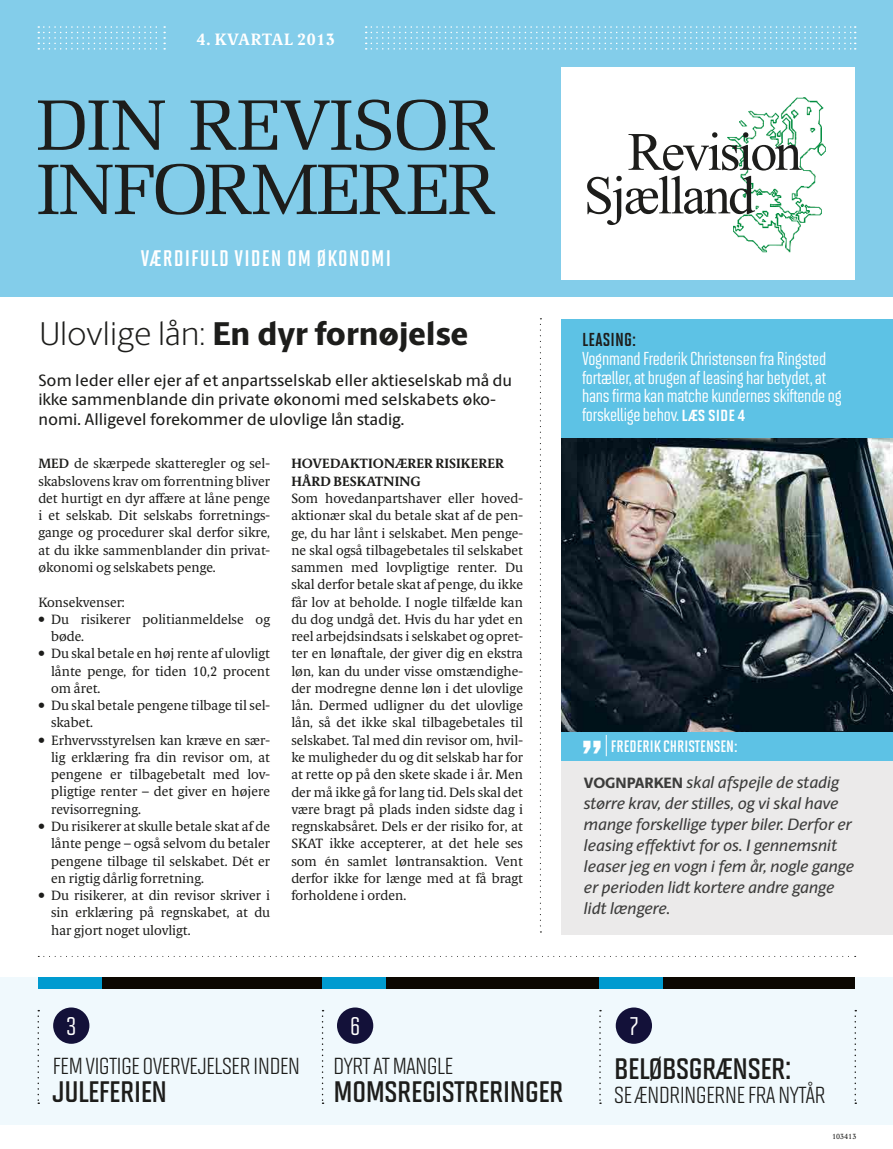
<style>
.page{position:relative;width:893px;height:1149px;background:#fff}
.page>*{position:absolute;margin:0;border:0;box-sizing:border-box;transform-origin:0 0}
.t1{font:54px/43.5px "Times New Roman";letter-spacing:-.045em;color:#1d1d1b}
.t2{font:800 43.65px "Berling Sans";color:#fff}
.t3{font:34.5px "Solano Gothic MVB Sb SC";letter-spacing:-.03em;color:#1d1d1b}
.t4{font:800 33px "Berling Sans";color:#1d1d1b}
.t5{font:27px "Solano Gothic MVB Rg SC";letter-spacing:-.03em;color:#1d1d1b}
.t6{font:25.5px "Solano Gothic MVB Md Cap";color:#fff}
.t7{font:700 22.5px "Solano Gothic MVB";letter-spacing:.05em;color:#fff}
.t8{font:500 18.75px/18.8px "Solano Gothic MVB";letter-spacing:-.01em;color:#fff}
.t9{font:italic 500 16.5px/21px "Berling Sans";color:#3c3c3b}
.t10{font:500 16.5px/19.5px "Berling Sans";color:#1d1d1b}
.t11{font:16.5px "Solano Gothic MVB Bd Cap";color:#fff}
.t12{font:700 16.5px "Berling Serif Text";letter-spacing:.04em;color:#fff}
.t13{font:13.5px/17.2px "Berling Serif Text";color:#1d1d1b;text-align:justify}
.t14{font:700 13.5px/17.2px "Berling Serif Text";color:#1d1d1b}
.t15{font:7.5px "Berling Serif Text";color:#1d1d1b}
.s1{font-weight:300}
.s2{font-weight:600}
.s3{font-weight:700;color:#1d1d1b}
.s4{font-family:"Solano Gothic MVB Bd SC";font-weight:400;color:#1d1d1b}
.s5{font-family:"Solano Gothic MVB Bd SC";font-weight:400}
.s6{font-weight:800;font-style:normal;font-size:15px}
</style>
<div class="page">
<div style="left:561px;top:320px;width:332px;height:126px;background:#5dc2e5"></div>
<div style="left:561px;top:703px;width:332px;height:231px;background:#ebeaea"></div>
<img style="left:561px;top:438px;width:332px;height:293px">
<svg style="left:540px;top:318px;width:1px;height:614px"></svg>
<div style="left:0;top:977px;width:893px;height:147px;background:#f0f9fd"></div>
<div style="left:38px;top:977px;width:817px;height:11px;background:#0c0802"></div>
<div style="left:337px;top:1007px;width:36px;height:36px;background:#131139;border-radius:50%"></div>
<div style="left:616px;top:1007px;width:36px;height:36px;background:#131139;border-radius:50%"></div>
<div style="left:53px;top:1007px;width:36px;height:36px;background:#131139;border-radius:50%"></div>
<svg style="left:38px;top:1010px;width:1px;height:93px"></svg>
<svg style="left:854px;top:1010px;width:2px;height:93px"></svg>
<svg style="left:322px;top:1010px;width:2px;height:93px"></svg>
<svg style="left:599px;top:1009px;width:2px;height:94px"></svg>
<div style="left:38px;top:977px;width:64px;height:11px;background:#009bd0"></div>
<div style="left:322px;top:977px;width:64px;height:11px;background:#009bd0"></div>
<div style="left:599px;top:977px;width:64px;height:11px;background:#009bd0"></div>
<div style="left:561px;top:731px;width:332px;height:29px;background:#5dc2e5"></div>
<svg style="left:606px;top:735px;width:1px;height:21px"></svg>
<div style="left:0;top:0;width:893px;height:296px;background:#83cdea"></div>
<svg style="left:38px;top:26px;width:818px;height:24px"></svg>
<div style="left:561px;top:67px;width:294px;height:212px;background:#fff"></div>
<svg style="left:38px;top:164px;width:457px;height:51px"></svg>
<svg style="left:38px;top:99px;width:457px;height:51px"></svg>
<img style="left:727px;top:97px;width:99px;height:156px">
<p class="t12" style="left:197px;top:30px;width:140px">4. KVARTAL 2013</p>
<h3 class="t7" style="left:141px;top:246px;width:252px">VÆRDIFULD VIDEN OM ØKONOMI</h3>
<h3 class="t4" style="left:39px;top:313px;width:430px"><span class="s1">Ulovlige lån:</span> En dyr fornøjelse</h3>
<p class="t10" style="left:38px;top:370px;width:475px">Som leder eller ejer af et anpartsselskab eller aktieselskab må du ikke sammenblande din private økonomi med selskabets øko&shy;nomi. Alligevel forekommer de ulovlige lån stadig.</p>
<p class="t13" style="left:38px;top:455px;width:233px"><span class="s2">MED</span> de skærpede skatteregler og sel&shy;skabslovens krav om forrentning bliver det hurtigt en dyr affære at låne penge i et selskab. Dit selskabs forretnings&shy;gange og procedurer skal derfor sikre, at du ikke sammenblander din privat&shy;økonomi og selskabets penge.</p>
<p class="t13" style="left:38px;top:593px;width:88px">Konsekvenser:</p>
<p class="t13" style="left:51px;top:610px;width:220px;text-indent:-13px">• Du risikerer politianmeldelse og bøde.</p>
<p class="t13" style="left:51px;top:644px;width:220px;text-indent:-13px">• Du skal betale en høj rente af ulovligt lånte penge, for tiden 10,2 procent om året.</p>
<p class="t13" style="left:51px;top:696px;width:220px;text-indent:-13px">• Du skal betale pengene tilbage til sel&shy;skabet.</p>
<p class="t13" style="left:51px;top:731px;width:220px;text-indent:-13px">• Erhvervsstyrelsen kan kræve en sær&shy;lig erklæring fra din revisor om, at pengene er tilbagebetalt med lov&shy;pligtige renter – det giver en højere revisorregning.</p>
<p class="t13" style="left:51px;top:817px;width:220px;text-indent:-13px">• Du risikerer at skulle betale skat af de lånte penge – også selvom du betaler pengene tilbage til selskabet. Dét er en rigtig dårlig forretning.</p>
<p class="t13" style="left:51px;top:886px;width:220px;text-indent:-13px">• Du risikerer, at din revisor skriver i sin erklæring på regnskabet, at du har gjort noget ulovligt.</p>
<p class="t14" style="left:291px;top:455px;width:214px">HOVEDAKTIONÆRER RISIKERER<br>HÅRD BESKATNING</p>
<p class="t13" style="left:291px;top:489px;width:233px">Som hovedanpartshaver eller hoved&shy;aktionær skal du betale skat af de pen&shy;ge, du har lånt i selskabet. Men penge&shy;ne skal også tilbagebetales til selskabet sammen med lovpligtige renter. Du skal derfor betale skat af penge, du ikke får lov at beholde. I nogle tilfælde kan du dog undgå det. Hvis du har ydet en reel arbejdsindsats i selskabet og opret&shy;ter en lønaftale, der giver dig en ekstra løn, kan du under visse omstændighe&shy;der modregne denne løn i det ulovlige lån. Dermed udligner du det ulovlige lån, så det ikke skal tilbagebetales til selskabet. Tal med din revisor om, hvil&shy;ke muligheder du og dit selskab har for at rette op på den skete skade i år. Men der må ikke gå for lang tid. Dels skal det være bragt på plads inden sidste dag i regnskabsåret. Dels er der risiko for, at SKAT ikke accepterer, at det hele ses som én samlet løntransaktion. Vent derfor ikke for længe med at få bragt forholdene i orden.</p>
<h1 class="t1" style="left:584px;top:129px;width:220px;text-indent:44px">Revision<br>Sjælland</h1>
<h3 class="t8" style="left:582px;top:330px;width:261px"><span class="s3">LEASIN</span><span class="s4">G:<br></span>Vognmand Frederik Christensen fra Ringsted fortæller, at brugen af leasing har betydet, at hans firma kan matche kundernes skiftende og forskellige behov. <span class="s5">LÆS SIDE 4</span></h3>
<h2 class="t2" style="left:582px;top:728px;width:22px">”</h2>
<p class="t11" style="left:611px;top:736px;width:128px">FREDERIK CHRISTENSEN:</p>
<p class="t9" style="left:584px;top:771px;width:272px"><span class="s6">VOGNPARKEN</span> skal afspejle de stadig større krav, der stilles, og vi skal have mange forskellige typer biler. Derfor er leasing effektivt for os. I gennemsnit leaser jeg en vogn i fem år, nogle gange er perioden lidt kortere andre gange lidt længere.</p>
<h3 class="t6" style="left:66px;top:1012px;width:12px">3</h3>
<h3 class="t6" style="left:350px;top:1012px;width:12px">6</h3>
<h3 class="t6" style="left:629px;top:1012px;width:12px">7</h3>
<h3 class="t5" style="left:53px;top:1049px;width:249px">FEM VIGTIGE OVERVEJELSER INDEN</h3>
<h3 class="t3" style="left:53px;top:1070px;width:116px">JULEFERIEN</h3>
<h3 class="t5" style="left:333px;top:1049px;width:122px">DYRT AT MANGLE</h3>
<h3 class="t3" style="left:333px;top:1070px;width:232px">MOMSREGISTRERINGER</h3>
<h3 class="t3" style="left:614px;top:1047px;width:179px">BELØBSGRÆNSER:</h3>
<h3 class="t5" style="left:614px;top:1078px;width:213px">SE ÆNDRINGERNE FRA NYTÅR</h3>
<p class="t15" style="left:832px;top:1131px;width:26px">103413</p>
</div>
